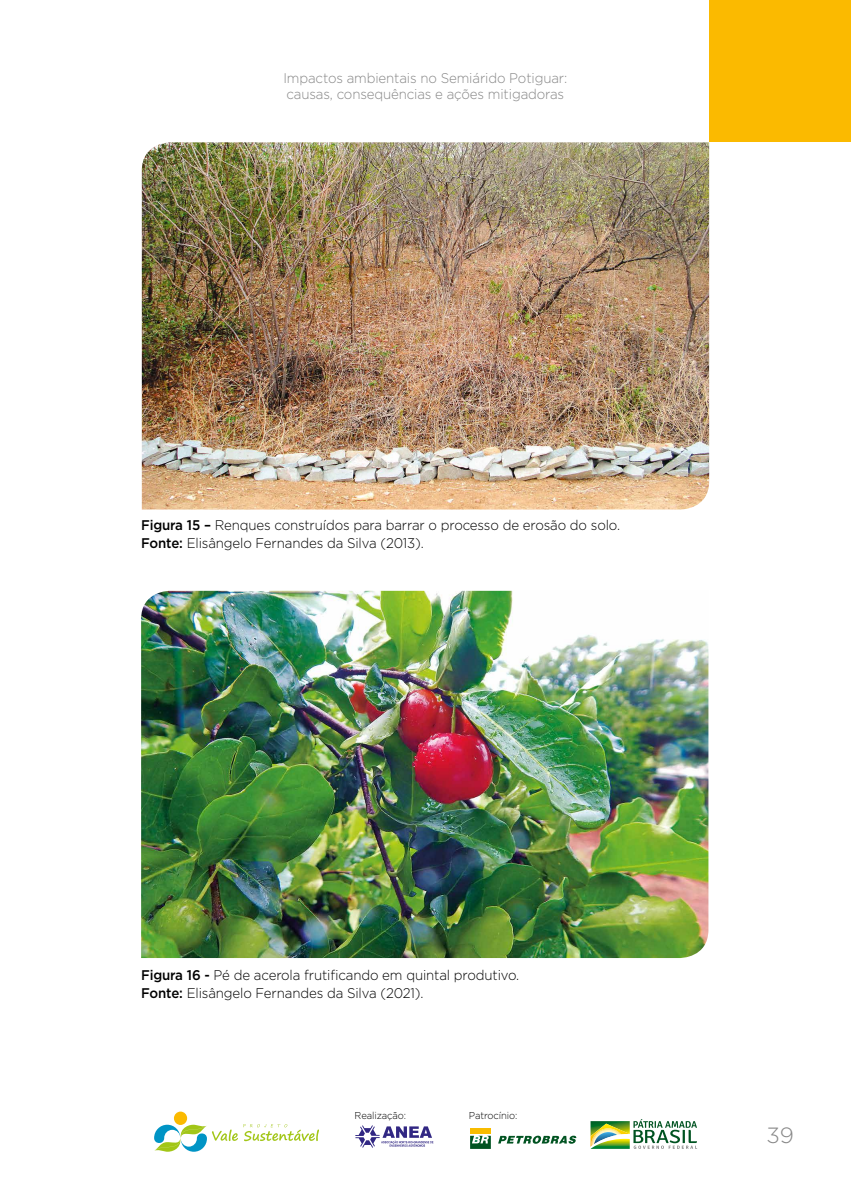
<style>
.page{position:relative;width:851px;height:1191px;background:#fff}
.page>*{position:absolute;margin:0;border:0;box-sizing:border-box;transform-origin:0 0}
.t1{font:300 22px "Gotham";color:#878787}
.t2{font:300 14px/18px "Gotham";letter-spacing:-.01em;color:#000;scale:.95 1}
.t3{font:300 14px/16px "Gotham";letter-spacing:-.01em;color:#878787;scale:.95 1}
.t4{font:300 10px "Gotham";letter-spacing:-.01em;color:#000;scale:.95 1}
.s1{font-weight:500}
</style>
<div class="page">
<div style="left:709px;top:0;width:141px;height:142px;background:#fbba00"></div>
<svg style="left:355px;top:1125px;width:78px;height:22px"></svg>
<svg style="left:590px;top:1119px;width:107px;height:29px"></svg>
<svg style="left:470px;top:1135px;width:21px;height:13px"></svg>
<div style="left:470px;top:1128px;width:21px;height:5px;background:#f8bc00"></div>
<svg style="left:498px;top:1135px;width:78px;height:9px"></svg>
<div style="left:174px;top:1111px;width:13px;height:14px;background:#fbba00;border-radius:50%"></div>
<svg style="left:154px;top:1124px;width:165px;height:28px"></svg>
<img style="left:142px;top:142px;width:567px;height:367px">
<img style="left:141px;top:591px;width:567px;height:367px">
<p class="t3" style="left:283px;top:69px;width:300px">Impactos ambientais no Semiárido Potiguar: causas, consequências e ações mitigadoras</p>
<p class="t2" style="left:141px;top:516px;width:505px"><span class="s1">Figura 15 –</span> Renques construídos para barrar o processo de erosão do solo.<br><span class="s1">Fonte:</span> Elisângelo Fernandes da Silva (2013).</p>
<p class="t2" style="left:141px;top:966px;width:399px"><span class="s1">Figura 16 -</span> Pé de acerola frutificando em quintal produtivo.<br><span class="s1">Fonte:</span> Elisângelo Fernandes da Silva (2021).</p>
<p class="t4" style="left:354px;top:1109px;width:56px">Realização:</p>
<p class="t4" style="left:469px;top:1109px;width:53px">Patrocínio:</p>
<h1 class="t1" style="left:766px;top:1121px;width:29px">39</h1>
</div>
